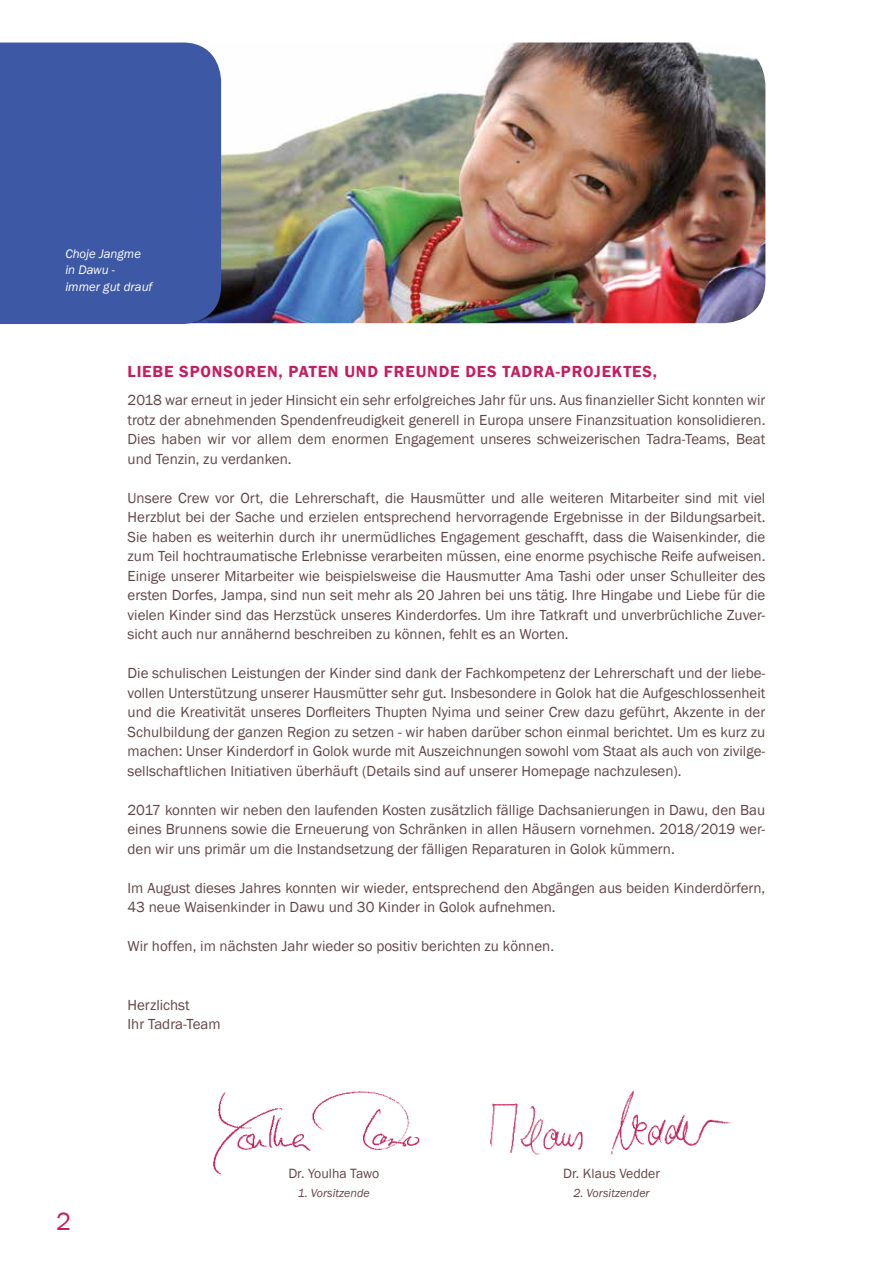
<style>
.page{position:relative;width:893px;height:1263px;background:#fff}
.page>*{position:absolute;margin:0;border:0;box-sizing:border-box;transform-origin:0 0}
.t1{font:25.5px "Franklin Gothic";color:#c61d60}
.t2{font:600 16.5px "Franklin Gothic";letter-spacing:.05em;color:#c61d60}
.t3{font:15px/19.5px "Franklin Gothic";color:#634547;text-align:justify}
.t4{font:13.8px "Franklin Gothic";color:#634547}
.t5{font:italic 12.75px/16.5px "Franklin Gothic";color:#fff}
.t6{font:italic 12px "Franklin Gothic";color:#634547}
</style>
<div class="page">
<img style="left:221px;top:43px;width:544px;height:280px">
<div style="left:0;top:43px;width:221px;height:281px;background:#3d58a4"></div>
<img style="left:213px;top:1091px;width:207px;height:84px">
<img style="left:490px;top:1091px;width:241px;height:64px">
<p class="t5" style="left:65px;top:245px;width:89px">Choje Jangme in Dawu - immer gut drauf</p>
<p class="t2" style="left:128px;top:362px;width:531px">LIEBE SPONSOREN, PATEN UND FREUNDE DES TADRA-PROJEKTES,</p>
<p class="t3" style="left:128px;top:391px;width:639px">2018 war erneut in jeder Hinsicht ein sehr erfolgreiches Jahr für uns. Aus finanzieller Sicht konnten wir trotz der abnehmenden Spendenfreudigkeit generell in Europa unsere Finanzsituation konsolidieren.<br>Dies haben wir vor allem dem enormen Engagement unseres schweizerischen Tadra-Teams, Beat und Tenzin, zu verdanken.</p>
<p class="t3" style="left:128px;top:488px;width:639px">Unsere Crew vor Ort, die Lehrerschaft, die Hausmütter und alle weiteren Mitarbeiter sind mit viel Herzblut bei der Sache und erzielen entsprechend hervorragende Ergebnisse in der Bildungsarbeit.<br>Sie haben es weiterhin durch ihr unermüdliches Engagement geschafft, dass die Waisenkinder, die zum Teil hochtraumatische Erlebnisse verarbeiten müssen, eine enorme psychische Reife aufweisen.<br>Einige unserer Mitarbeiter wie beispielsweise die Hausmutter Ama Tashi oder unser Schulleiter des ersten Dorfes, Jampa, sind nun seit mehr als 20 Jahren bei uns tätig. Ihre Hingabe und Liebe für die vielen Kinder sind das Herzstück unseres Kinderdorfes. Um ihre Tatkraft und unverbrüchliche Zuver&shy;sicht auch nur annähernd beschreiben zu können, fehlt es an Worten.</p>
<p class="t3" style="left:127px;top:664px;width:639px">Die schulischen Leistungen der Kinder sind dank der Fachkompetenz der Lehrerschaft und der liebe&shy;vollen Unterstützung unserer Hausmütter sehr gut. Insbesondere in Golok hat die Aufgeschlossenheit und die Kreativität unseres Dorfleiters Thupten Nyima und seiner Crew dazu geführt, Akzente in der Schulbildung der ganzen Region zu setzen - wir haben darüber schon einmal berichtet. Um es kurz zu machen: Unser Kinderdorf in Golok wurde mit Auszeichnungen sowohl vom Staat als auch von zivilge&shy;sellschaftlichen Initiativen überhäuft (Details sind auf unserer Homepage nachzulesen).</p>
<p class="t3" style="left:127px;top:800px;width:639px">2017 konnten wir neben den laufenden Kosten zusätzlich fällige Dachsanierungen in Dawu, den Bau eines Brunnens sowie die Erneuerung von Schränken in allen Häusern vornehmen. 2018/2019 wer&shy;den wir uns primär um die Instandsetzung der fälligen Reparaturen in Golok kümmern.</p>
<p class="t3" style="left:127px;top:878px;width:639px">Im August dieses Jahres konnten wir wieder, entsprechend den Abgängen aus beiden Kinderdörfern,<br>43 neue Waisenkinder in Dawu und 30 Kinder in Golok aufnehmen.</p>
<p class="t3" style="left:127px;top:937px;width:428px">Wir hoffen, im nächsten Jahr wieder so positiv berichten zu können.</p>
<p class="t3" style="left:127px;top:995px;width:95px">Herzlichst<br>Ihr Tadra-Team</p>
<h1 class="t1" style="left:56px;top:1205px;width:16px">2</h1>
<p class="t4" style="left:288px;top:1164px;width:92px">Dr. Youlha Tawo</p>
<p class="t6" style="left:298px;top:1186px;width:73px">1. Vorsitzende</p>
<p class="t4" style="left:563px;top:1164px;width:98px">Dr. Klaus Vedder</p>
<p class="t6" style="left:574px;top:1186px;width:78px">2. Vorsitzender</p>
</div>
